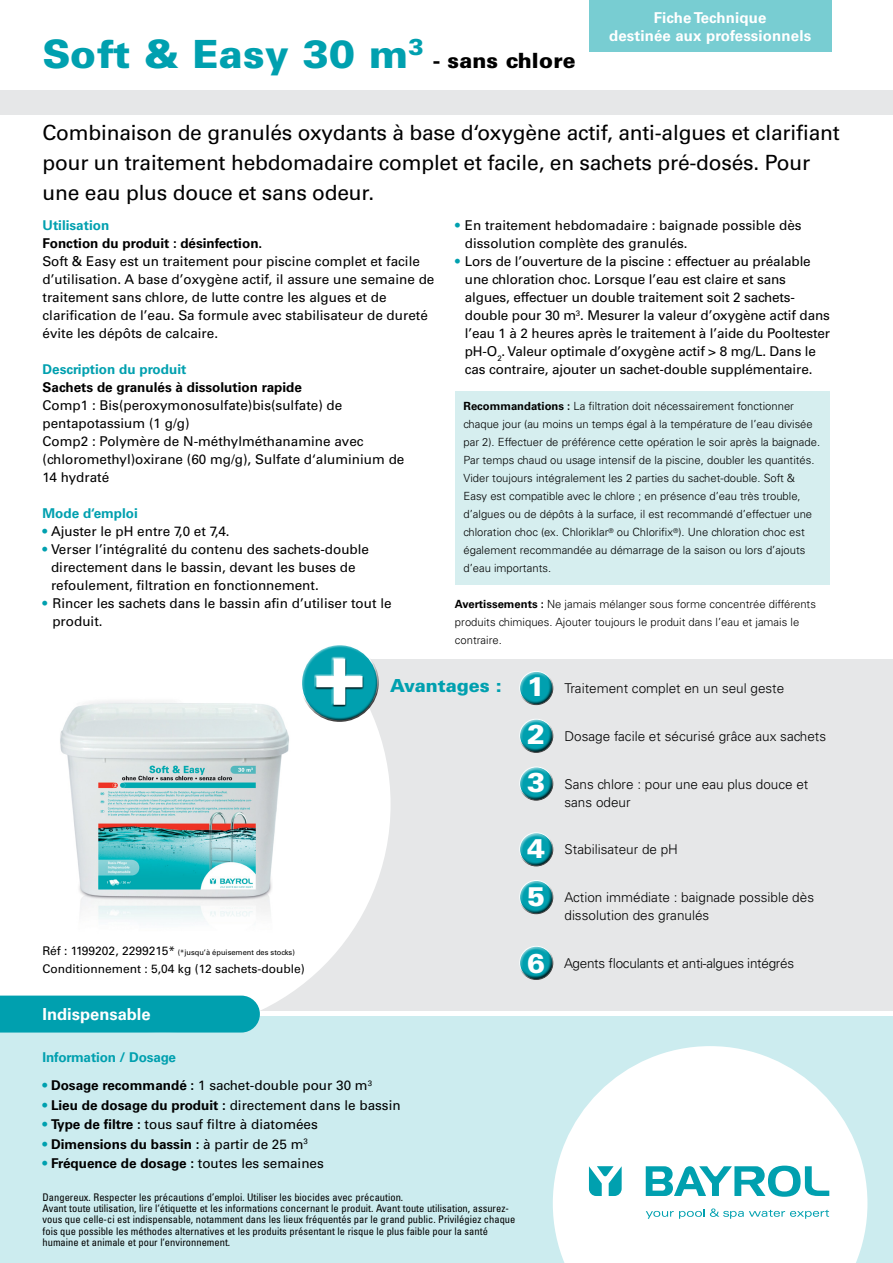
<style>
.page{position:relative;width:893px;height:1263px;background:#fff}
.page>*{position:absolute;margin:0;border:0;box-sizing:border-box;transform-origin:0 0}
.t1{font:700 86.7px "Univers LT Std";color:#fff}
.t2{font:900 39px "Univers LT Std";letter-spacing:.01em;color:#00a0af}
.t3{font:900 27px "Univers LT Std";color:#fff}
.t4{font:21px/30px "Univers LT Std";letter-spacing:-.01em;color:#000}
.t5{font:900 21px "Univers LT Std";letter-spacing:.01em;color:#000}
.t6{font:900 18px "Univers LT Std";color:#00a0af}
.t7{font:700 16.5px "Univers LT Std";color:#fff}
.t8{font:700 15px/18px "Univers LT Std";letter-spacing:.01em;color:#fff;text-align:center}
.t9{font:13.5px/18px "Univers LT Std";color:#000}
.t10{font:300 13.5px/18px "Univers LT Std";color:#000}
.t11{font:700 13.5px "Univers LT Std";color:#000}
.t12{font:700 13.5px "Univers LT Std";color:#00a0af}
.t13{font:300 13.5px "Univers LT Std";letter-spacing:-.02em;color:#000}
.t14{font:12px "Univers LT Std";color:#000}
.t15{font:300 11.25px/18px "Univers LT Std";color:#000}
.t16{font:condensed 10.5px/11.2px "Univers LT Std";color:#000}
.t17{font:7.5px "Univers LT Std";color:#000}
.s1{color:#00a0af}
.s2{font-weight:700}
.s3{font-size:12px}
.s4{font-weight:400;color:#00a0af}
.s5{font-weight:400}
</style>
<div class="page">
<div style="left:455px;top:391px;width:374px;height:194px;background:#d6eeef"></div>
<div style="left:0;top:1016px;width:893px;height:247px;background:#ccecef"></div>
<div style="left:163px;top:660px;width:730px;height:351px;background:#e6e7e8"></div>
<div style="left:0;top:91px;width:893px;height:24px;background:#e6e7e8"></div>
<svg style="left:553px;top:1046px;width:314px;height:217px;fill:#fff"></svg>
<svg style="left:163px;top:659px;width:228px;height:351px;fill:#fff"></svg>
<div style="left:517px;top:668px;width:37px;height:30px;background:#fff;opacity:.75"></div>
<div style="left:518px;top:676px;width:40px;height:29px;background:#000;opacity:.75"></div>
<div style="left:517px;top:715px;width:37px;height:31px;background:#fff;opacity:.75"></div>
<div style="left:518px;top:724px;width:40px;height:29px;background:#000;opacity:.75"></div>
<div style="left:517px;top:763px;width:37px;height:30px;background:#fff;opacity:.75"></div>
<div style="left:518px;top:771px;width:40px;height:30px;background:#000;opacity:.75"></div>
<div style="left:517px;top:829px;width:37px;height:30px;background:#fff;opacity:.75"></div>
<div style="left:518px;top:837px;width:40px;height:29px;background:#000;opacity:.75"></div>
<div style="left:517px;top:877px;width:37px;height:30px;background:#fff;opacity:.75"></div>
<div style="left:518px;top:885px;width:40px;height:29px;background:#000;opacity:.75"></div>
<div style="left:517px;top:944px;width:37px;height:29px;background:#fff;opacity:.75"></div>
<div style="left:518px;top:951px;width:40px;height:29px;background:#000;opacity:.75"></div>
<svg style="left:646px;top:1165px;width:183px;height:32px;background:#86d2d9"></svg>
<svg style="left:646px;top:1208px;width:183px;height:11px;background:#ceecef"></svg>
<svg style="left:589px;top:1166px;width:33px;height:30px"></svg>
<div style="left:0;top:995px;width:260px;height:37px;background:#00a0af"></div>
<img style="left:60px;top:694px;width:251px;height:244px">
<div style="left:297px;top:639px;width:79px;height:63px;background:#fff;opacity:.75"></div>
<div style="left:301px;top:656px;width:79px;height:67px;background:#000;opacity:.75"></div>
<div style="left:315px;top:657px;width:49px;height:49px;background:#fff;opacity:.75"></div>
<div style="left:315px;top:658px;width:50px;height:49px;background:#000;opacity:.75"></div>
<div style="left:589px;top:0;width:242px;height:51px;background:#78cdd2"></div>
<h2 class="t2" style="left:43px;top:30px;width:383px">Soft &amp; Easy 30 m<sup>3</sup></h2>
<h3 class="t5" style="left:433px;top:48px;width:144px">- sans chlore</h3>
<p class="t8" style="left:609px;top:8px;width:204px">Fiche Technique<br>destinée aux professionnels</p>
<h3 class="t4" style="left:43px;top:118px;width:799px">Combinaison de granulés oxydants à base d‘oxygène actif, anti-algues et clarifiant pour un traitement hebdomadaire complet et facile, en sachets pré-dosés. Pour une eau plus douce et sans odeur.</h3>
<p class="t9" style="left:465px;top:216px;width:338px;text-indent:-10px"><span class="s1">•</span> En traitement hebdomadaire : baignade possible dès dissolution complète des granulés.</p>
<p class="t9" style="left:465px;top:252px;width:367px;text-indent:-10px"><span class="s1">•</span> Lors de l’ouverture de la piscine : effectuer au préalable une chloration choc. Lorsque l’eau est claire et sans algues, effectuer un double traitement soit 2 sachets&shy;double pour 30 m<sup>3</sup>. Mesurer la valeur d’oxygène actif dans l’eau 1 à 2 heures après le traitement à l’aide du Pooltester pH-O<sub>2</sub>. Valeur optimale d’oxygène actif &gt; 8 mg/L. Dans le cas contraire, ajouter un sachet-double supplémentaire.</p>
<p class="t15" style="left:463px;top:397px;width:358px"><span class="s2">Recommandations :</span> La filtration doit nécessairement fonctionner chaque jour (au moins un temps égal à la température de l’eau divisée par 2). Effectuer de préférence cette opération le soir après la baignade.<br>Par temps chaud ou usage intensif de la piscine, doubler les quantités.<br>Vider toujours intégralement les 2 parties du sachet-double. Soft &amp; Easy est compatible avec le chlore ; en présence d’eau très trouble, d’algues ou de dépôts à la surface, il est recommandé d’effectuer une chloration choc (ex. Chloriklar<sup>®</sup> ou Chlorifix<sup>®</sup>). Une chloration choc est également recommandée au démarrage de la saison ou lors d’ajouts d’eau importants.</p>
<p class="t15" style="left:455px;top:595px;width:362px"><span class="s2">Avertissements :</span> Ne jamais mélanger sous forme concentrée différents produits chimiques. Ajouter toujours le produit dans l’eau et jamais le contraire.</p>
<h3 class="t3" style="left:527px;top:670px;width:20px">1</h3>
<p class="t10" style="left:564px;top:679px;width:221px">Traitement complet en un seul geste</p>
<h3 class="t3" style="left:527px;top:717px;width:20px">2</h3>
<p class="t10" style="left:564px;top:727px;width:263px">Dosage facile et sécurisé grâce aux sachets</p>
<h3 class="t3" style="left:527px;top:765px;width:20px">3</h3>
<p class="t10" style="left:564px;top:775px;width:245px">Sans chlore : pour une eau plus douce et sans odeur</p>
<h3 class="t3" style="left:527px;top:832px;width:20px">4</h3>
<p class="t10" style="left:564px;top:840px;width:115px">Stabilisateur de pH</p>
<h3 class="t3" style="left:527px;top:879px;width:20px">5</h3>
<p class="t10" style="left:564px;top:888px;width:251px">Action immédiate : baignade possible dès dissolution des granulés</p>
<h3 class="t3" style="left:527px;top:946px;width:20px">6</h3>
<p class="t13" style="left:564px;top:955px;width:232px">Agents floculants et anti-algues intégrés</p>
<p class="t12" style="left:43px;top:218px;width:68px">Utilisation</p>
<p class="t11" style="left:43px;top:236px;width:221px">Fonction du produit : désinfection.</p>
<p class="t9" style="left:43px;top:253px;width:393px">Soft &amp; Easy est un traitement pour piscine complet et facile d’utilisation. A base d’oxygène actif, il assure une semaine de traitement sans chlore, de lutte contre les algues et de clarification de l’eau. Sa formule avec stabilisateur de dureté évite les dépôts de calcaire.</p>
<p class="t12" style="left:43px;top:362px;width:145px">Description du produit</p>
<p class="t11" style="left:43px;top:380px;width:261px">Sachets de granulés à dissolution rapide</p>
<p class="t9" style="left:43px;top:397px;width:363px">Comp1 : Bis(peroxymonosulfate)bis(sulfate) de pentapotassium (1 g/g)<br>Comp2 : Polymère de N-méthylméthanamine avec (chloromethyl)oxirane (60 mg/g), Sulfate d‘aluminium de 14 hydraté</p>
<p class="t12" style="left:43px;top:506px;width:97px">Mode d‘emploi</p>
<p class="t9" style="left:43px;top:523px;width:189px"><span class="s1">•</span> Ajuster le pH entre 7,0 et 7,4.</p>
<p class="t9" style="left:51px;top:541px;width:320px;text-indent:-8px"><span class="s1">•</span> Verser l’intégralité du contenu des sachets-double directement dans le bassin, devant les buses de refoulement, filtration en fonctionnement.</p>
<p class="t9" style="left:52px;top:594px;width:341px;text-indent:-10px"><span class="s1">•</span> Rincer les sachets dans le bassin afin d’utiliser tout le produit.</p>
<h1 class="t1" style="left:314px;top:623px;width:52px">+</h1>
<h3 class="t6" style="left:390px;top:675px;width:113px">Avantages :</h3>
<p class="t17" style="left:43px;top:948px;width:254px"><span class="s3">Réf : 1199202, 2299215*</span> (*jusqu’à épuisement des stocks)</p>
<p class="t14" style="left:43px;top:961px;width:264px">Conditionnement : 5,04 kg (12 sachets-double)</p>
<p class="t7" style="left:43px;top:1004px;width:110px">Indispensable</p>
<p class="t12" style="left:43px;top:1049px;width:135px">Information / Dosage</p>
<p class="t9" style="left:43px;top:1076px;width:331px"><span class="s1">•</span> <span class="s2">Dosage recommandé :</span> 1 sachet-double pour 30 m<sup>3</sup></p>
<p class="t9" style="left:43px;top:1096px;width:360px"><span class="s1">•</span> <span class="s2">Lieu de dosage du produit :</span> directement dans le bassin</p>
<p class="t9" style="left:43px;top:1115px;width:277px"><span class="s1">•</span> <span class="s2">Type de filtre :</span> tous sauf filtre à diatomées</p>
<p class="t11" style="left:43px;top:1136px;width:267px"><span class="s4">•</span> Dimensions du bassin : <span class="s5">à partir de 25 m</span><sup>3</sup></p>
<p class="t11" style="left:43px;top:1155px;width:283px"><span class="s4">•</span> Fréquence de dosage : <span class="s5">toutes les semaines</span></p>
<p class="t16" style="left:43px;top:1191px;width:474px">Dangereux. Respecter les précautions d’emploi. Utiliser les biocides avec précaution.<br>Avant toute utilisation, lire l‘étiquette et les informations concernant le produit. Avant toute utilisation, assurez&shy;vous que celle-ci est indispensable, notamment dans les lieux fréquentés par le grand public. Privilégiez chaque fois que possible les méthodes alternatives et les produits présentant le risque le plus faible pour la santé humaine et animale et pour l‘environnement.</p>
</div>
